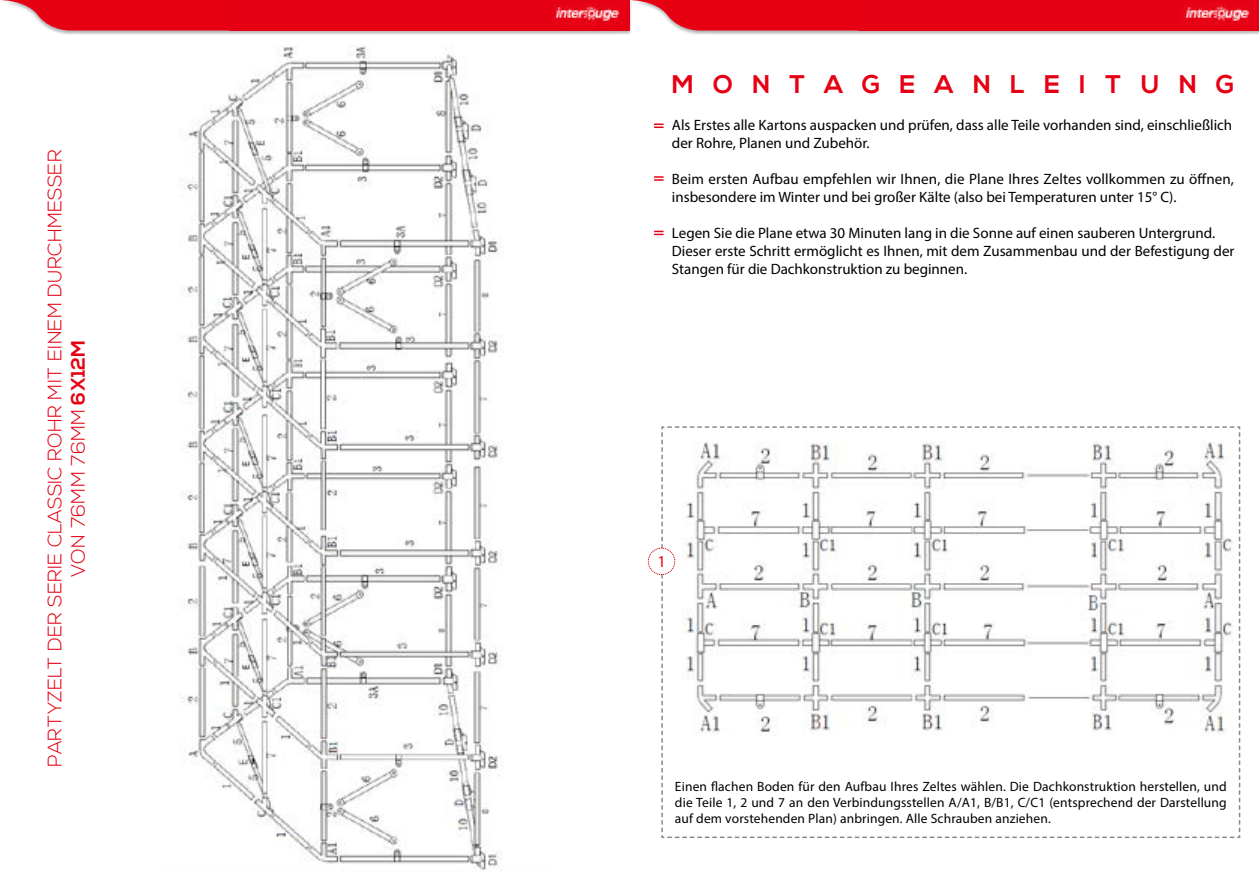
<style>
.page{position:relative;width:1259px;height:893px;background:#fff}
.page>*{position:absolute;margin:0;border:0;box-sizing:border-box;transform-origin:0 0}
.t1{font:700 25.5px "Nexa";letter-spacing:.745em;color:#e60013}
.t2{font:300 19.5px/23.4px "Nexa";letter-spacing:.01em;color:#e60013;text-align:center}
.t3{font:16.5px "Myriad Pro";color:#e60013}
.t4{font:15px/18px "Myriad Pro";color:#000}
.t5{font:13.5px/16.2px "Myriad Pro";letter-spacing:.01em;color:#000;text-align:justify}
.s1{font-weight:700}
</style>
<div class="page">
<div style="left:0;top:0;width:632px;height:34px;background:#000;opacity:.3"></div>
<svg style="left:0;top:0;width:229px;height:31px;background:#e82a39"></svg>
<div style="left:229px;top:0;width:400px;height:31px;background:#e60013"></div>
<img style="left:179px;top:46px;width:323px;height:824px">
<img style="left:554px;top:5px;width:66px;height:21px">
<div style="left:627px;top:0;width:632px;height:34px;background:#000;opacity:.3"></div>
<svg style="left:629px;top:0;width:229px;height:31px;background:#e82938"></svg>
<div style="left:858px;top:0;width:401px;height:31px;background:#e60013"></div>
<svg style="left:648px;top:426px;width:592px;height:412px"></svg>
<img style="left:1184px;top:5px;width:66px;height:21px">
<svg style="left:654px;top:124px;width:9px;height:4px"></svg>
<svg style="left:654px;top:176px;width:9px;height:5px"></svg>
<svg style="left:654px;top:231px;width:9px;height:4px"></svg>
<img style="left:683px;top:441px;width:550px;height:295px">
<h2 class="t2" style="left:44px;top:767px;width:619px;rotate:-90deg">PARTYZELT DER SERIE CLASSIC ROHR MIT EINEM DURCHMESSER<br>VON 76MM 76MM <span class="s1">6X12M</span></h2>
<h1 class="t1" style="left:672px;top:69px;width:564px">MONTAGEANLEITUNG</h1>
<p class="t4" style="left:672px;top:116px;width:562px">Als Erstes alle Kartons auspacken und prüfen, dass alle Teile vorhanden sind, einschließlich der Rohre, Planen und Zubehör.</p>
<p class="t4" style="left:672px;top:170px;width:563px">Beim ersten Aufbau empfehlen wir Ihnen, die Plane Ihres Zeltes vollkommen zu öffnen, insbesondere im Winter und bei großer Kälte (also bei Temperaturen unter 15° C).</p>
<p class="t4" style="left:672px;top:224px;width:564px">Legen Sie die Plane etwa 30 Minuten lang in die Sonne auf einen sauberen Untergrund.<br>Dieser erste Schritt ermöglicht es Ihnen, mit dem Zusammenbau und der Befestigung der<br>Stangen für die Dachkonstruktion zu beginnen.</p>
<p class="t3" style="left:657px;top:551px;width:10px">1</p>
<p class="t5" style="left:675px;top:778px;width:553px">Einen flachen Boden für den Aufbau Ihres Zeltes wählen. Die Dachkonstruktion herstellen, und die Teile 1, 2 und 7 an den Verbindungsstellen A/A1, B/B1, C/C1 (entsprechend der Darstellung auf dem vorstehenden Plan) anbringen. Alle Schrauben anziehen.</p>
</div>
